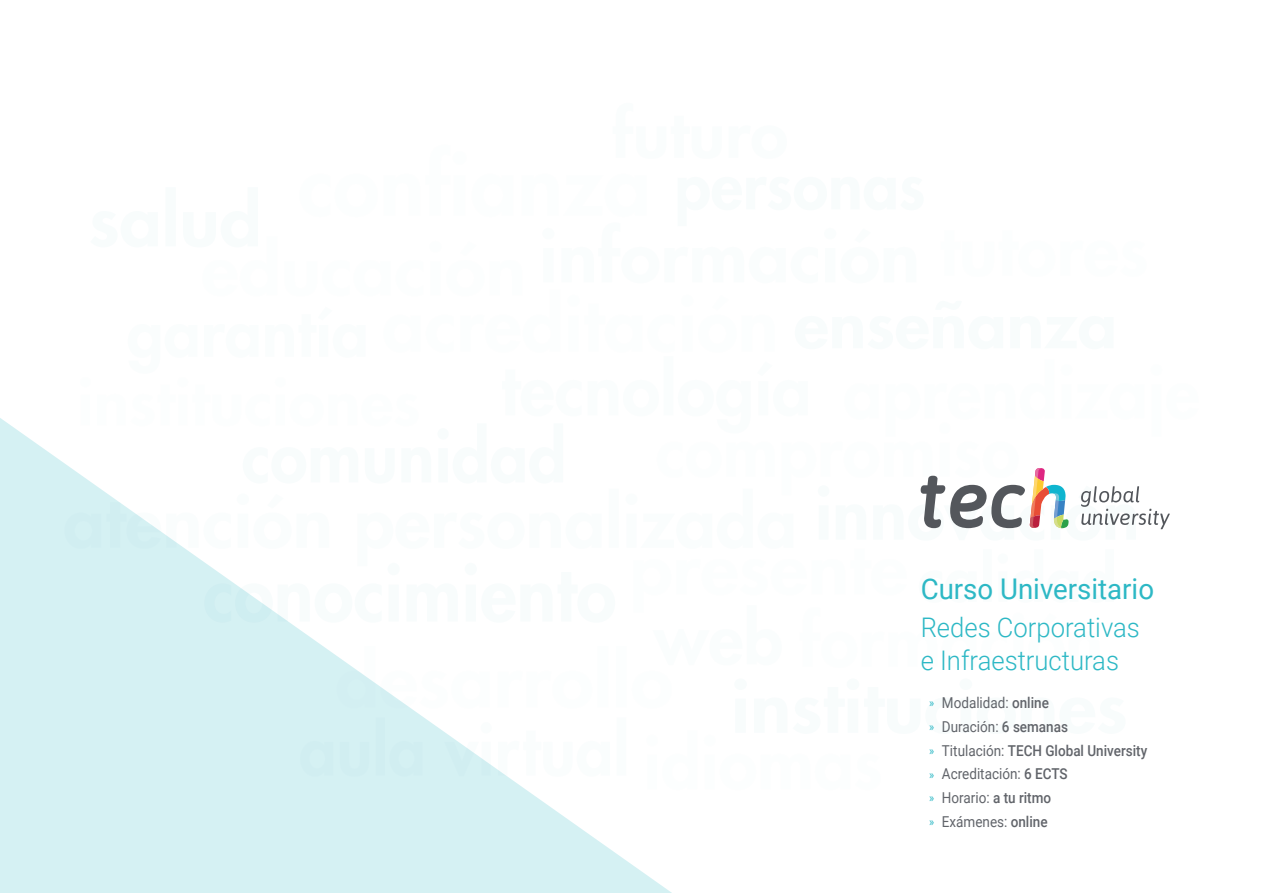
<style>
.page{position:relative;width:1263px;height:893px;background:#fff}
.page>*{position:absolute;margin:0;border:0;box-sizing:border-box;transform-origin:0 0}
.t1{font:28.5px "Roboto";color:#2db8c5}
.t2{font:300 27px/33px "Roboto";color:#2db8c5;scale:.95 1}
.t3{font:15px/23.7px "Roboto";color:#61646a;scale:.9 1}
.s1{font-size:12px;color:#2db8c5}
.s2{font-weight:500}
</style>
<div class="page">
<svg style="left:0;top:418px;width:672px;height:475px;background:#d9f2f4"></svg>
<svg style="left:64px;top:418px;width:1106px;height:372px"></svg>
<h1 class="t1" style="left:921px;top:569px;width:235px">Curso Universitario</h1>
<h2 class="t2" style="left:921px;top:610px;width:232px">Redes Corporativas e Infraestructuras</h2>
<p class="t3" style="left:929px;top:690px;width:244px"><span class="s1">»</span> Modalidad: <span class="s2">online<br></span><span class="s1">»</span> Duración: <span class="s2">6 semanas<br></span><span class="s1">»</span> Titulación: <span class="s2">TECH Global University </span><span class="s1">»</span> Acreditación: <span class="s2">6 ECTS<br></span><span class="s1">»</span> Horario: <span class="s2">a tu ritmo<br></span><span class="s1">»</span> Exámenes: <span class="s2">online</span></p>
</div>
